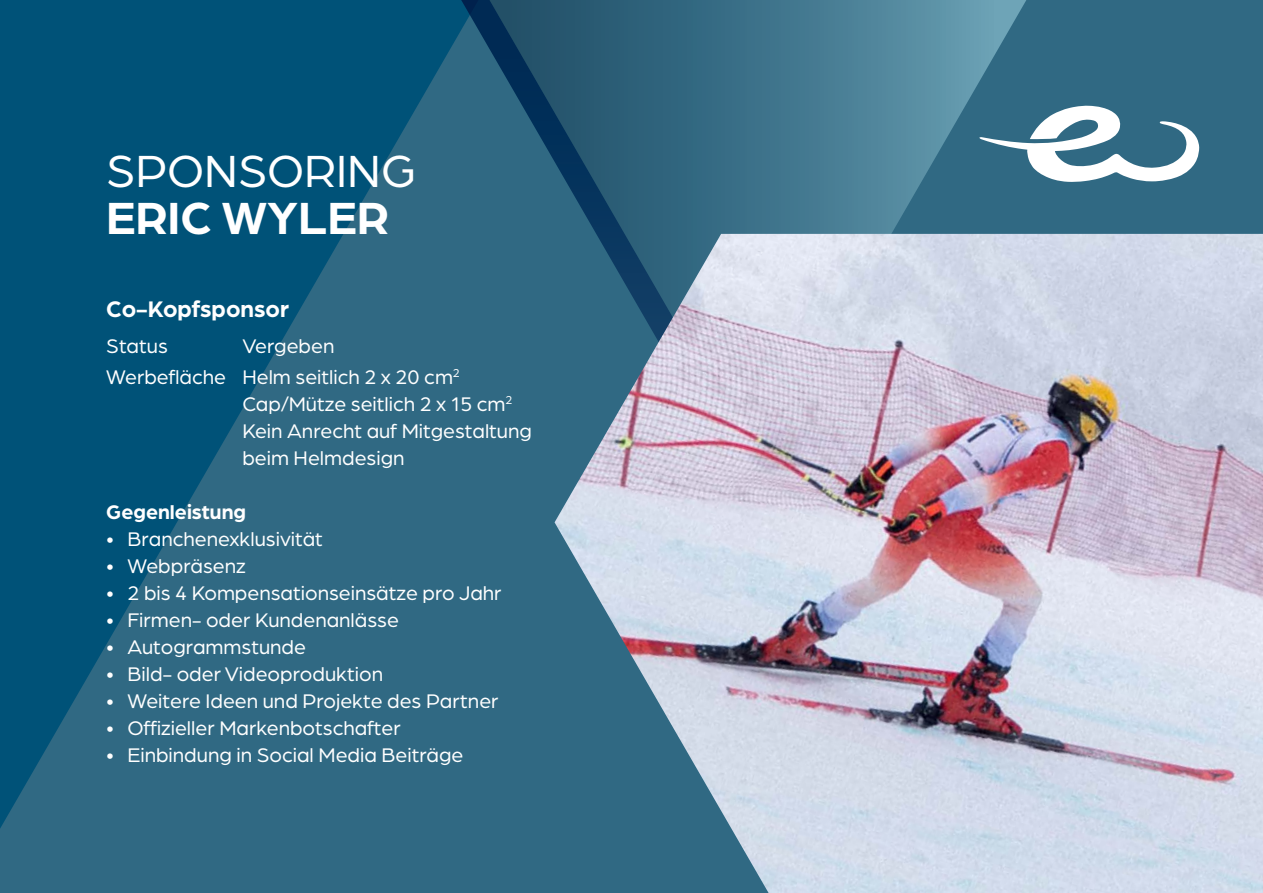
<style>
.page{position:relative;width:1263px;height:893px;background:#306983}
.page>*{position:absolute;margin:0;border:0;box-sizing:border-box;transform-origin:0 0}
.t1{font:48px "Arboria";color:#fff}
.t2{font:700 48px "Arboria";color:#fff}
.t3{font:700 24px "Arboria";color:#fff}
.t4{font:21px/27px "Arboria";color:#fff;text-align:center}
.t5{font:700 21px "Arboria";color:#fff}
</style>
<div class="page">
<svg style="left:0;top:0;width:456px;height:828px;fill:#005278"></svg>
<svg style="left:883px;top:0;width:149px;height:234px"></svg>
<svg style="left:456px;top:0;width:427px;height:234px"></svg>
<svg style="left:979px;top:106px;width:220px;height:76px"></svg>
<img style="left:554px;top:234px;width:709px;height:659px">
<h1 class="t1" style="left:106px;top:140px;width:311px">SPONSORING</h1>
<h1 class="t2" style="left:106px;top:185px;width:284px">ERIC WYLER</h1>
<p class="t3" style="left:106px;top:293px;width:184px">Co-Kopfsponsor</p>
<p class="t4" style="left:106px;top:332px;width:63px">Status</p>
<p class="t4" style="left:106px;top:329px;width:355px;line-height:31.2px">Vergeben<br>Werbefläche Helm seitlich 2 x 20 cm<sup>2</sup></p>
<p class="t4" style="left:242px;top:390px;width:291px;text-align:left">Cap/Mütze seitlich 2 x 15 cm<sup>2<br></sup>Kein Anrecht auf Mitgestaltung beim Helmdesign</p>
<p class="t5" style="left:106px;top:498px;width:141px">Gegenleistung</p>
<p class="t4" style="left:106px;top:525px;width:218px">• Branchenexklusivität</p>
<p class="t4" style="left:106px;top:552px;width:141px">• Webpräsenz</p>
<p class="t4" style="left:106px;top:579px;width:397px">• 2 bis 4 Kompensationseinsätze pro Jahr</p>
<p class="t4" style="left:106px;top:606px;width:294px">• Firmen- oder Kundenanlässe</p>
<p class="t4" style="left:106px;top:633px;width:201px">• Autogrammstunde</p>
<p class="t4" style="left:106px;top:660px;width:278px">• Bild- oder Videoproduktion</p>
<p class="t4" style="left:106px;top:687px;width:394px">• Weitere Ideen und Projekte des Partner</p>
<p class="t4" style="left:106px;top:714px;width:296px">• Offizieller Markenbotschafter</p>
<p class="t4" style="left:106px;top:741px;width:359px">• Einbindung in Social Media Beiträge</p>
</div>
